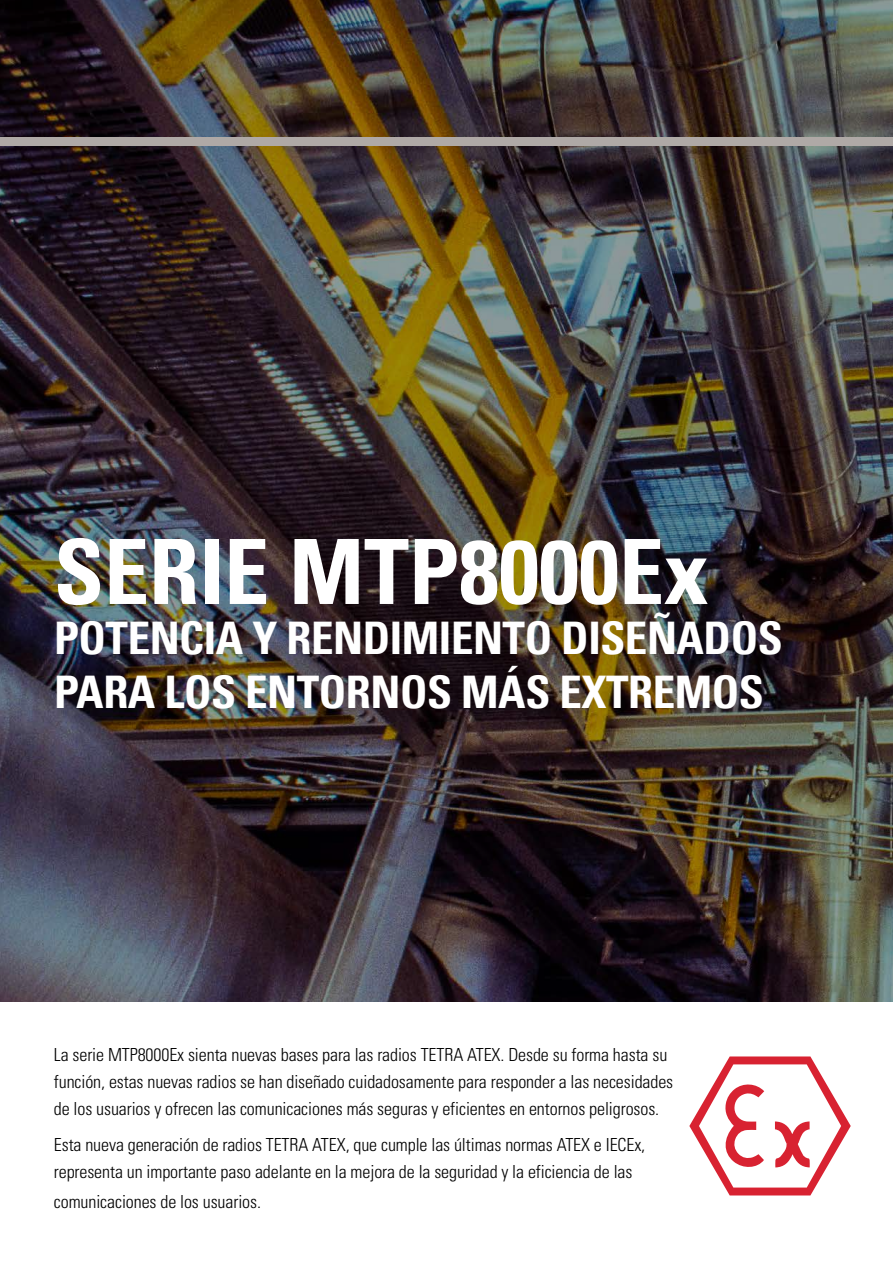
<style>
.page{position:relative;width:893px;height:1263px;background:#fff}
.page>*{position:absolute;margin:0;border:0;box-sizing:border-box;transform-origin:0 0}
.t1{font:700 condensed 90px "Univers LT";color:#fff}
.t2{font:700 condensed 45px/53.6px "Univers LT";letter-spacing:-.01em;color:#fff}
.t3{font:300 condensed 18px/27px "Univers";letter-spacing:-.005em;color:#000}
</style>
<div class="page">
<img style="left:0;top:0;width:880px;height:1001px">
<svg style="left:689px;top:1056px;width:162px;height:139px"></svg>
<img style="left:880px;top:0;width:13px;height:1001px">
<div style="left:0;top:137px;width:893px;height:8px;background:#afa9a6"></div>
<h1 class="t1" style="left:54px;top:517px;width:656px">SERIE MTP8000Ex</h1>
<h2 class="t2" style="left:54px;top:611px;width:730px">POTENCIA Y RENDIMIENTO DISEÑADOS<br>PARA LOS ENTORNOS MÁS EXTREMOS</h2>
<p class="t3" style="left:54px;top:1041px;width:621px">La serie MTP8000Ex sienta nuevas bases para las radios TETRA ATEX. Desde su forma hasta su función, estas nuevas radios se han diseñado cuidadosamente para responder a las necesidades de los usuarios y ofrecen las comunicaciones más seguras y eficientes en entornos peligrosos.</p>
<p class="t3" style="left:54px;top:1131px;width:593px">Esta nueva generación de radios TETRA ATEX, que cumple las últimas normas ATEX e IECEx, representa un importante paso adelante en la mejora de la seguridad y la eficiencia de las</p>
<p class="t3" style="left:54px;top:1188px;width:209px">comunicaciones de los usuarios.</p>
</div>
